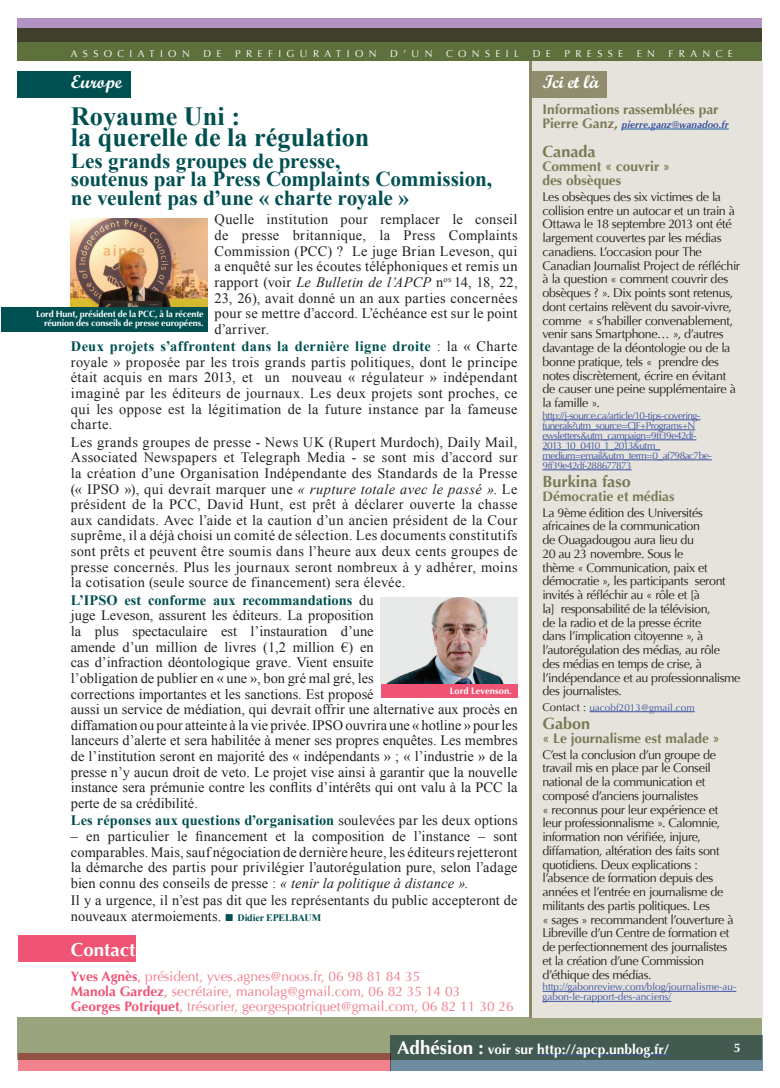
<style>
.page{position:relative;width:780px;height:1088px;background:#fff}
.page>*{position:absolute;margin:0;border:0;box-sizing:border-box;transform-origin:0 0}
.t1{font:700 26.25px "Times New Roman";color:#004f51}
.t2{font:700 21.25px/18.8px "Times New Roman";letter-spacing:-.005em;color:#004f51}
.t3{font:700 18.75px "Script";letter-spacing:-.015em;color:#fff}
.t4{font:700 18.75px "Optima";color:#fff}
.t5{font:700 16.25px "Optima";color:#7b7955}
.t6{font:14.38px/15.6px "Times New Roman";color:#231f20;text-align:justify}
.t7{font:700 14.38px "Times New Roman";letter-spacing:.005em;color:#004f51}
.t8{font:13.75px/15px "Optima";color:#f27a8a}
.t9{font:700 13.75px/13.8px "Optima";color:#7b7955}
.t10{font:700 13.75px "Optima";color:#fff}
.t11{font:12.5px/13.8px "Optima";letter-spacing:-.03em;color:#231f20}
.t12{font:700 12.5px "Optima";color:#fff}
.t13{font:10px/10px "Optima";letter-spacing:-.04em;color:#3d54a4}
.t14{font:10px/10px "Optima";color:#3d54a4}
.t15{font:10px "Optima";letter-spacing:.54em;color:#fff}
.t16{font:italic 700 10px "Optima";color:#3d54a4}
.t17{font:700 9.38px "Optima";color:#fff}
.t18{font:700 9px/9.1px "Optima";letter-spacing:-.01em;color:#fff;text-align:right}
.s1{font-style:normal;font-size:13.75px;color:#7b7955}
.s2{font-size:11.25px;color:#231f20}
.s3{font-style:italic}
.s4{font-weight:700;color:#004f51}
.s5{color:#004f51}
.s6{font-weight:400;color:#231f20}
.s7{font-weight:700;font-size:10px;color:#004f51}
.s8{font-weight:700;color:#f05474}
.s9{color:#f05474}
.s10{font-size:18.75px}
</style>
<div class="page">
<div style="left:18px;top:71px;width:113px;height:26px;background:#004f51"></div>
<div style="left:18px;top:18px;width:744px;height:24px;background:#b192c3"></div>
<svg style="left:18px;top:28px;width:744px;height:33px;background:#515b35"></svg>
<div style="left:390px;top:1035px;width:372px;height:36px;background:#6e8ca2"></div>
<div style="left:18px;top:1053px;width:372px;height:18px;background:#f3828f"></div>
<svg style="left:18px;top:1018px;width:744px;height:42px;background:#7e876a"></svg>
<hr style="left:537px;top:1054px;width:132px;height:1px;background:#3d54a4">
<div style="left:531px;top:61px;width:231px;height:957px;background:#e5e3db"></div>
<div style="left:531px;top:71px;width:75px;height:26px;background:#908c6d"></div>
<hr style="left:622px;top:129px;width:106px;height:1px;background:#1c65b2">
<hr style="left:529px;top:61px;width:2px;height:957px;background:#8b8868">
<img style="left:71px;top:219px;width:136px;height:88px">
<div style="left:1px;top:307px;width:206px;height:25px;background:#004f51"></div>
<div style="left:18px;top:935px;width:118px;height:26px;background:#f05474"></div>
<hr style="left:542px;top:419px;width:158px;height:1px;background:#3d54a4">
<hr style="left:542px;top:429px;width:153px;height:1px;background:#3d54a4">
<hr style="left:542px;top:439px;width:154px;height:1px;background:#3d54a4">
<hr style="left:542px;top:449px;width:118px;height:1px;background:#3d54a4">
<hr style="left:542px;top:459px;width:170px;height:1px;background:#3d54a4">
<hr style="left:542px;top:469px;width:89px;height:1px;background:#3d54a4">
<hr style="left:589px;top:711px;width:105px;height:1px;background:#3d54a4">
<hr style="left:542px;top:991px;width:194px;height:1px;background:#3d54a4">
<hr style="left:542px;top:1001px;width:129px;height:1px;background:#3d54a4">
<img style="left:381px;top:597px;width:136px;height:86px">
<div style="left:381px;top:684px;width:136px;height:14px;background:#f05474"></div>
<p class="t15" style="left:71px;top:48px;width:120px">ASSOCIATION</p>
<p class="t15" style="left:203px;top:48px;width:20px">D E</p>
<p class="t15" style="left:235px;top:48px;width:143px">PREFIGURATION</p>
<p class="t15" style="left:390px;top:48px;width:44px">D’UN</p>
<p class="t15" style="left:446px;top:48px;width:74px">CONSEIL</p>
<p class="t15" style="left:532px;top:48px;width:20px">D E</p>
<p class="t15" style="left:564px;top:48px;width:60px">PRESSE</p>
<p class="t15" style="left:636px;top:48px;width:20px">E N</p>
<p class="t15" style="left:668px;top:48px;width:66px">FRANCE</p>
<h3 class="t3" style="left:71px;top:70px;width:53px">Europe</h3>
<h3 class="t3" style="left:542px;top:70px;width:58px">Ici et là</h3>
<p class="t9" style="left:542px;top:102px;width:178px">Informations rassemblées par</p>
<h1 class="t1" style="left:71px;top:98px;width:171px">Royaume Uni :</h1>
<p class="t16" style="left:542px;top:119px;width:188px"><span class="s1">Pierre Ganz,</span> pierre.ganz@wanadoo.fr</p>
<h1 class="t1" style="left:71px;top:119px;width:300px">la querelle de la régulation</h1>
<p class="t5" style="left:542px;top:142px;width:55px">Canada</p>
<p class="t9" style="left:542px;top:160px;width:129px">Comment « couvrir » des obsèques</p>
<p class="t11" style="left:542px;top:190px;width:199px">Les obsèques des six victimes de la collision entre un autocar et un train à Ottawa le 18 septembre 2013 ont été largement couvertes par les médias canadiens. L’occasion pour The Canadian Journalist Project de réfléchir à la question « comment couvrir des obsèques ? ». Dix points sont retenus, dont certains relèvent du savoir-vivre, comme « s’habiller convenablement, venir sans Smartphone… », d’autres davantage de la déontologie ou de la bonne pratique, tels « prendre des notes discrètement, écrire en évitant de causer une peine supplémentaire à la famille ».</p>
<p class="t13" style="left:542px;top:410px;width:171px">http://j-source.ca/article/10-tips-covering&shy;funerals?utm_source=CJF+Programs+N ewsletters&amp;utm_campaign=9ff39e42df-2013_10_0410_1_2013&amp;utm_ medium=email&amp;utm_term=0_af798ac7be-9ff39e42df-288677873</p>
<p class="t5" style="left:542px;top:472px;width:90px">Burkina faso</p>
<p class="t9" style="left:542px;top:490px;width:134px">Démocratie et médias</p>
<p class="t11" style="left:542px;top:506px;width:199px">La 9ème édition des Universités africaines de la communication<br>de Ouagadougou aura lieu du<br>20 au 23 novembre. Sous le<br>thème « Communication, paix et démocratie », les participants seront invités à réfléchir au « rôle et [à<br>la] responsabilité de la télévision,<br>de la radio et de la presse écrite<br>dans l’implication citoyenne », à l’autorégulation des médias, au rôle des médias en temps de crise, à l’indépendance et au professionnalisme des journalistes.</p>
<p class="t14" style="left:542px;top:702px;width:154px"><span class="s2">Contact :</span> uacobf2013@gmail.com</p>
<p class="t5" style="left:542px;top:714px;width:49px">Gabon</p>
<p class="t9" style="left:542px;top:732px;width:179px">« Le journalisme est malade »</p>
<p class="t11" style="left:542px;top:747px;width:193px">C’est la conclusion d’un groupe de travail mis en place par le Conseil national de la communication et composé d’anciens journalistes<br>« reconnus pour leur expérience et leur professionnalisme ». Calomnie, information non vérifiée, injure, diffamation, altération des faits sont quotidiens. Deux explications : l’absence de formation depuis des années et l’entrée en journalisme de militants des partis politiques. Les<br>« sages » recommandent l’ouverture à Libreville d’un Centre de formation et de perfectionnement des journalistes et la création d’une Commission d’éthique des médias.</p>
<p class="t14" style="left:542px;top:982px;width:195px">http://gabonreview.com/blog/journalisme-au&shy;gabon-le-rapport-des-anciens/</p>
<h2 class="t2" style="left:71px;top:151px;width:423px">Les grands groupes de presse,<br>soutenus par la Press Complaints Commission, ne veulent pas d’une « charte royale »</h2>
<p class="t6" style="left:214px;top:211px;width:304px">Quelle institution pour remplacer le conseil de presse britannique, la Press Complaints Commission (PCC) ? Le juge Brian Leveson, qui a enquêté sur les écoutes téléphoniques et remis un rapport (voir <span class="s3">Le Bulletin de l’APCP</span> n<sup>os</sup> 14, 18, 22, 23, 26), avait donné un an aux parties concernées pour se mettre d’accord. L’échéance est sur le point d’arriver.</p>
<p class="t6" style="left:71px;top:338px;width:448px"><span class="s4">Deux projets s’affrontent dans la dernière ligne droite</span> <span class="s5">:</span> la « Charte royale » proposée par les trois grands partis politiques, dont le principe était acquis en mars 2013, et un nouveau « régulateur » indépendant imaginé par les éditeurs de journaux. Les deux projets sont proches, ce qui les oppose est la légitimation de la future instance par la fameuse charte.</p>
<p class="t6" style="left:71px;top:434px;width:448px">Les grands groupes de presse - News UK (Rupert Murdoch), Daily Mail, Associated Newspapers et Telegraph Media - se sont mis d’accord sur la création d’une Organisation Indépendante des Standards de la Presse (« IPSO »), qui devrait marquer une <span class="s3">« rupture totale avec le passé »</span>. Le président de la PCC, David Hunt, est prêt à déclarer ouverte la chasse aux candidats. Avec l’aide et la caution d’un ancien président de la Cour suprême, il a déjà choisi un comité de sélection. Les documents constitutifs sont prêts et peuvent être soumis dans l’heure aux deux cents groupes de presse concernés. Plus les journaux seront nombreux à y adhérer, moins la cotisation (seule source de financement) sera élevée.</p>
<p class="t6" style="left:71px;top:592px;width:448px;text-align:left"><span class="s4">L’IPSO est conforme aux recommandations</span> du<br>juge Leveson, assurent les éditeurs. La proposition<br>la plus spectaculaire est l’instauration d’une<br>amende d’un million de livres (1,2 million €) en<br>cas d’infraction déontologique grave. Vient ensuite<br>l’obligation de publier en « une », bon gré mal gré, les<br>corrections importantes et les sanctions. Est proposé<br>aussi un service de médiation, qui devrait offrir une alternative aux procès en diffamation ou pour atteinte à la vie privée. IPSO ouvrira une « hotline » pour les lanceurs d’alerte et sera habilitée à mener ses propres enquêtes. Les membres de l’institution seront en majorité des « indépendants » ; « l’industrie » de la presse n’y aucun droit de veto. Le projet vise ainsi à garantir que la nouvelle instance sera prémunie contre les conflits d’intérêts qui ont valu à la PCC la perte de sa crédibilité.</p>
<p class="t7" style="left:71px;top:810px;width:448px">Les réponses aux questions d’organisation <span class="s6">soulevées par les deux options</span></p>
<p class="t6" style="left:71px;top:828px;width:448px">– en particulier le financement et la composition de l’instance – sont comparables. Mais, sauf négociation de dernière heure, les éditeurs rejetteront la démarche des partis pour privilégier l’autorégulation pure, selon l’adage bien connu des conseils de presse : <span class="s3">« tenir la politique à distance »</span>.</p>
<p class="t6" style="left:71px;top:892px;width:448px">Il y a urgence, il n’est pas dit que les représentants du public accepteront de nouveaux atermoiements. <span class="s5">■</span> <span class="s7">Didier EPELBAUM</span></p>
<p class="t18" style="left:36px;top:309px;width:169px">Lord Hunt, président de la PCC, à la récente réunion des conseils de presse européens.</p>
<p class="t17" style="left:450px;top:686px;width:63px">Lord Levenson.</p>
<h3 class="t4" style="left:71px;top:938px;width:73px">Contacts</h3>
<p class="t8" style="left:71px;top:968px;width:444px"><span class="s8">Yves Agnès</span><span class="s9">,</span> président, yves.agnes@noos.fr, 06 98 81 84 35<br><span class="s8">Manola Gardez</span><span class="s9">,</span> secrétaire, manolag@gmail.com, 06 82 35 14 03<br><span class="s8">Georges Potriquet</span><span class="s9">,</span> trésorier, georgespotriquet@gmail.com, 06 82 11 30 26</p>
<p class="t10" style="left:397px;top:1041px;width:274px"><span class="s10">Adhésion :</span> voir sur http://apcp.unblog.fr/</p>
<p class="t12" style="left:733px;top:1040px;width:8px">5</p>
</div>
